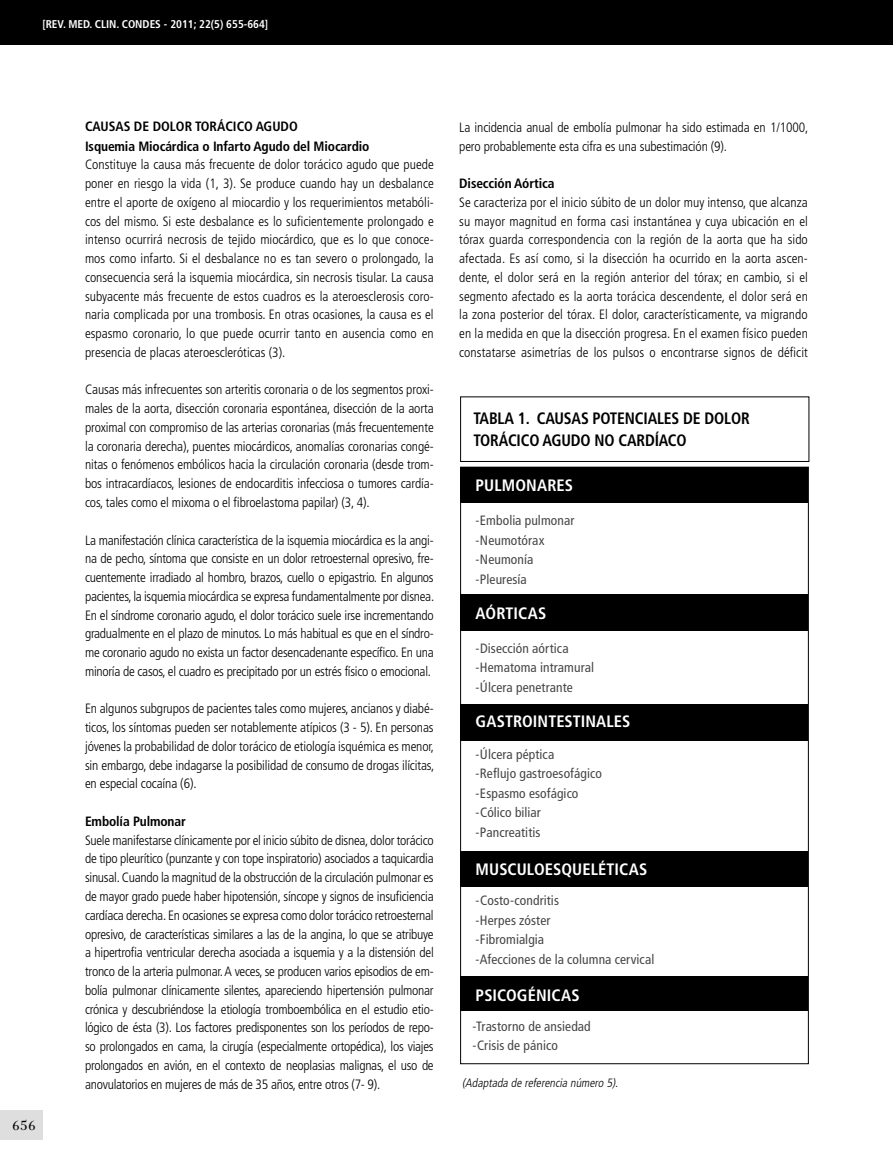
<style>
.page{position:relative;width:893px;height:1170px;background:#fff}
.page>*{position:absolute;margin:0;border:0;box-sizing:border-box;transform-origin:0 0}
.t1{font:19.5px "Filosofia Grand Caps";color:#000;scale:1.1 1}
.t2{font:700 condensed 16.5px "Frutiger";letter-spacing:.005em;color:#fff}
.t3{font:700 condensed 16.5px "Frutiger";letter-spacing:-.01em;color:#000;scale:.95 1}
.t4{font:300 condensed 13.5px/18.8px "Frutiger";letter-spacing:-.01em;color:#000;text-align:justify}
.t5{font:condensed 13.5px/19.5px "Frutiger";letter-spacing:.005em;color:#474647}
.t6{font:700 condensed 13.5px/19px "Frutiger";letter-spacing:-.01em;color:#000}
.t7{font:italic 300 condensed 12px "Frutiger";color:#000}
.t8{font:700 condensed 11.25px "Frutiger";color:#fff}
</style>
<div class="page">
<div style="left:0;top:1110px;width:43px;height:30px;background:#dfdedf"></div>
<div style="left:0;top:0;width:893px;height:44px;background:#000"></div>
<div style="left:461px;top:467px;width:347px;height:36px;background:#000"></div>
<div style="left:461px;top:594px;width:347px;height:36px;background:#000"></div>
<div style="left:461px;top:704px;width:347px;height:36px;background:#000"></div>
<div style="left:461px;top:850px;width:347px;height:36px;background:#000"></div>
<div style="left:461px;top:976px;width:347px;height:34px;background:#000"></div>
<div style="left:460px;top:396px;width:349px;height:66px;border:1px solid #000"></div>
<p class="t8" style="left:42px;top:17px;width:227px">[REV. MED. CLIN. CONDES - 2011; 22(5) 655-664]</p>
<h1 class="t1" style="left:12px;top:1113px;width:23px">656</h1>
<p class="t6" style="left:85px;top:117px;width:286px">CAUSAS DE DOLOR TORÁCICO AGUDO<br>Isquemia Miocárdica o Infarto Agudo del Miocardio</p>
<p class="t4" style="left:85px;top:155px;width:350px">Constituye la causa más frecuente de dolor torácico agudo que puede poner en riesgo la vida (1, 3). Se produce cuando hay un desbalance entre el aporte de oxígeno al miocardio y los requerimientos metabóli&shy;cos del mismo. Si este desbalance es lo suficientemente prolongado e intenso ocurrirá necrosis de tejido miocárdico, que es lo que conoce&shy;mos como infarto. Si el desbalance no es tan severo o prolongado, la consecuencia será la isquemia miocárdica, sin necrosis tisular. La causa subyacente más frecuente de estos cuadros es la ateroesclerosis coro&shy;naria complicada por una trombosis. En otras ocasiones, la causa es el espasmo coronario, lo que puede ocurrir tanto en ausencia como en presencia de placas ateroescleróticas (3).</p>
<p class="t4" style="left:85px;top:380px;width:350px">Causas más infrecuentes son arteritis coronaria o de los segmentos proxi&shy;males de la aorta, disección coronaria espontánea, disección de la aorta proximal con compromiso de las arterias coronarias (más frecuentemente la coronaria derecha), puentes miocárdicos, anomalías coronarias congé&shy;nitas o fenómenos embólicos hacia la circulación coronaria (desde trom&shy;bos intracardíacos, lesiones de endocarditis infecciosa o tumores cardía&shy;cos, tales como el mixoma o el fibroelastoma papilar) (3, 4).</p>
<p class="t4" style="left:85px;top:530px;width:351px">La manifestación clínica característica de la isquemia miocárdica es la angi&shy;na de pecho, síntoma que consiste en un dolor retroesternal opresivo, fre&shy;cuentemente irradiado al hombro, brazos, cuello o epigastrio. En algunos pacientes, la isquemia miocárdica se expresa fundamentalmente por disnea.<br>En el síndrome coronario agudo, el dolor torácico suele irse incrementando gradualmente en el plazo de minutos. Lo más habitual es que en el síndro&shy;me coronario agudo no exista un factor desencadenante específico. En una minoría de casos, el cuadro es precipitado por un estrés físico o emocional.</p>
<p class="t4" style="left:85px;top:699px;width:351px">En algunos subgrupos de pacientes tales como mujeres, ancianos y diabé&shy;ticos, los síntomas pueden ser notablemente atípicos (3 - 5). En personas jóvenes la probabilidad de dolor torácico de etiología isquémica es menor, sin embargo, debe indagarse la posibilidad de consumo de drogas ilícitas, en especial cocaína (6).</p>
<p class="t6" style="left:85px;top:811px;width:102px">Embolía Pulmonar</p>
<p class="t4" style="left:85px;top:830px;width:350px">Suele manifestarse clínicamente por el inicio súbito de disnea, dolor torácico de tipo pleurítico (punzante y con tope inspiratorio) asociados a taquicardia sinusal. Cuando la magnitud de la obstrucción de la circulación pulmonar es de mayor grado puede haber hipotensión, síncope y signos de insuficiencia cardíaca derecha. En ocasiones se expresa como dolor torácico retroesternal opresivo, de características similares a las de la angina, lo que se atribuye a hipertrofia ventricular derecha asociada a isquemia y a la distensión del tronco de la arteria pulmonar. A veces, se producen varios episodios de em&shy;bolía pulmonar clínicamente silentes, apareciendo hipertensión pulmonar crónica y descubriéndose la etiología tromboembólica en el estudio etio&shy;lógico de ésta (3). Los factores predisponentes son los períodos de repo&shy;so prolongados en cama, la cirugía (especialmente ortopédica), los viajes prolongados en avión, en el contexto de neoplasias malignas, el uso de anovulatorios en mujeres de más de 35 años, entre otros (7- 9).</p>
<p class="t4" style="left:459px;top:118px;width:351px">La incidencia anual de embolía pulmonar ha sido estimada en 1/1000, pero probablemente esta cifra es una subestimación (9).</p>
<p class="t6" style="left:459px;top:174px;width:97px">Disección Aórtica</p>
<p class="t4" style="left:459px;top:193px;width:350px">Se caracteriza por el inicio súbito de un dolor muy intenso, que alcanza su mayor magnitud en forma casi instantánea y cuya ubicación en el tórax guarda correspondencia con la región de la aorta que ha sido afectada. Es así como, si la disección ha ocurrido en la aorta ascen&shy;dente, el dolor será en la región anterior del tórax; en cambio, si el segmento afectado es la aorta torácica descendente, el dolor será en la zona posterior del tórax. El dolor, característicamente, va migrando en la medida en que la disección progresa. En el examen físico pueden constatarse asimetrías de los pulsos o encontrarse signos de déficit</p>
<p class="t3" style="left:473px;top:408px;width:135px">Tabla 1. Causas potenci</p>
<p class="t3" style="left:648px;top:408px;width:71px">ales dedolor</p>
<p class="t3" style="left:473px;top:431px;width:10px">torácico</p>
<p class="t3" style="left:542px;top:431px;width:21px">agudo</p>
<p class="t3" style="left:595px;top:431px;width:88px">no card íaco</p>
<p class="t2" style="left:476px;top:475px;width:99px">PULMONARES</p>
<p class="t5" style="left:476px;top:510px;width:100px">-Embolia pulmonar -Neumotórax -Neumonía -Pleuresía</p>
<p class="t2" style="left:476px;top:603px;width:72px">AÓRTICAS</p>
<p class="t5" style="left:476px;top:638px;width:120px">-Disección aórtica -Hematoma intramural -Úlcera penetrante</p>
<p class="t2" style="left:476px;top:711px;width:156px">GASTROINTESTINALES</p>
<p class="t5" style="left:476px;top:744px;width:128px">-Úlcera péptica<br>-Reflujo gastroesofágico -Espasmo esofágico -Cólico biliar -Pancreatitis</p>
<p class="t2" style="left:476px;top:859px;width:173px">MUSCULOESQUELÉTICAS</p>
<p class="t5" style="left:476px;top:891px;width:180px">-Costo-condritis<br>-Herpes zóster<br>-Fibromialgia<br>-Afecciones de la columna cervical</p>
<p class="t2" style="left:476px;top:984px;width:106px">PSICOGÉNICAS</p>
<p class="t5" style="left:473px;top:1016px;width:120px">-Trastorno de ansiedad -Crisis de pánico</p>
<p class="t7" style="left:462px;top:1076px;width:160px">(Adaptada de referencia número 5).</p>
</div>
